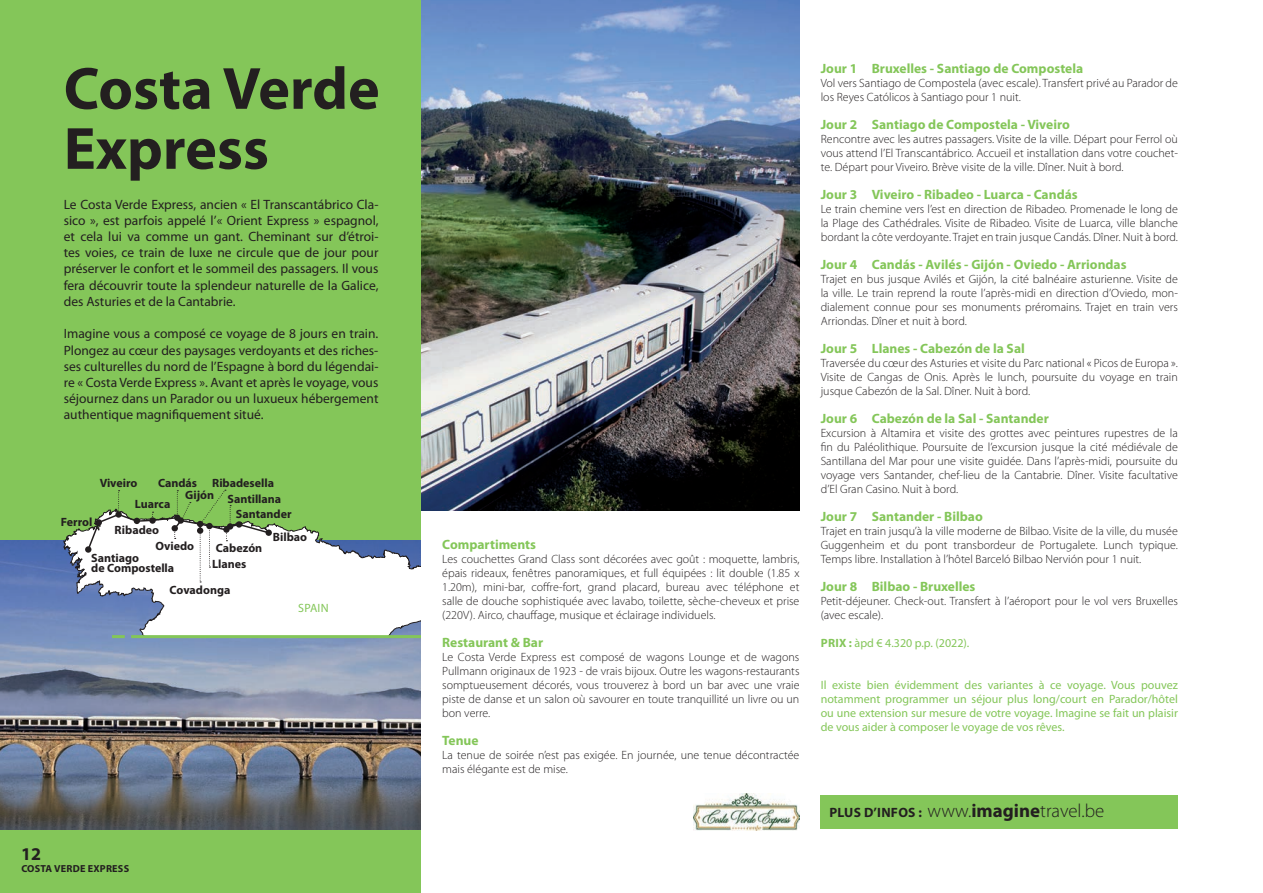
<style>
.page{position:relative;width:1263px;height:893px;background:#fff}
.page>*{position:absolute;margin:0;border:0;box-sizing:border-box;transform-origin:0 0}
.t1{font:700 60px/60px "Myriad Pro";color:#231f20}
.t2{font:300 18.9px "Myriad Pro";color:#231f20}
.t3{font:700 18px "Myriad Pro";color:#231f20}
.t4{font:13.5px/16.2px "Myriad Pro";color:#231f20;text-align:justify}
.t5{font:700 13.5px "Myriad Pro";color:#84c659}
.t6{font:300 12px/14px "Myriad Pro";color:#231f20;text-align:justify}
.t7{font:12px/14px "Myriad Pro";color:#84c659;text-align:justify}
.t8{font:700 12px/10.5px "Myriad Pro";color:#231f20}
.t9{font:700 10.2px "Myriad Pro";letter-spacing:.02em;color:#231f20}
.s1{font-weight:700}
.s2{font-weight:700;font-size:13.5px}
</style>
<div class="page">
<div style="left:0;top:0;width:421px;height:893px;background:#84c659"></div>
<img style="left:421px;top:0;width:378px;height:510px">
<img style="left:0;top:540px;width:421px;height:289px">
<svg style="left:64px;top:509px;width:406px;height:128px"></svg>
<svg style="left:86px;top:490px;width:185px;height:92px"></svg>
<div style="left:421px;top:540px;width:99px;height:137px;background:#fff"></div>
<hr style="left:131px;top:635px;width:290px;height:3px;background:#84c659">
<svg style="left:112px;top:635px;width:13px;height:3px"></svg>
<div style="left:821px;top:795px;width:357px;height:34px;background:#84c659"></div>
<img style="left:693px;top:794px;width:106px;height:37px">
<h1 class="t1" style="left:64px;top:59px;width:317px">Costa Verde<br>Express</h1>
<p class="t4" style="left:64px;top:196px;width:316px">Le Costa Verde Express, ancien « El Transcantábrico Cla&shy;sico », est parfois appelé l’« Orient Express » espagnol, et cela lui va comme un gant. Cheminant sur d’étroi&shy;tes voies, ce train de luxe ne circule que de jour pour préserver le confort et le sommeil des passagers. Il vous fera découvrir toute la splendeur naturelle de la Galice, des Asturies et de la Cantabrie.</p>
<p class="t4" style="left:64px;top:326px;width:316px">Imagine vous a composé ce voyage de 8 jours en train.<br>Plongez au cœur des paysages verdoyants et des riches&shy;ses culturelles du nord de l’Espagne à bord du légendai&shy;re « Costa Verde Express ». Avant et après le voyage, vous séjournez dans un Parador ou un luxueux hébergement authentique magnifiquement situé.</p>
<p class="t8" style="left:185px;top:477px;width:30px;line-height:12.1px;text-indent:-27px">Candás<br>Gijón</p>
<p class="t8" style="left:155px;top:540px;width:40px">Oviedo</p>
<p class="t8" style="left:170px;top:584px;width:62px">Covadonga</p>
<p class="t8" style="left:212px;top:478px;width:64px">Ribadesella</p>
<p class="t8" style="left:100px;top:478px;width:39px">Viveiro</p>
<p class="t8" style="left:115px;top:525px;width:46px">Ribadeo</p>
<p class="t8" style="left:227px;top:494px;width:55px">Santillana</p>
<p class="t8" style="left:135px;top:499px;width:37px">Luarca</p>
<p class="t8" style="left:273px;top:503px;width:36px;line-height:23.1px;text-indent:-37px">Santander<br>Bilbao</p>
<p class="t8" style="left:61px;top:516px;width:33px">Ferrol</p>
<p class="t8" style="left:216px;top:543px;width:48px">Cabezón</p>
<p class="t8" style="left:91px;top:552px;width:85px">Santiago<br>de Compostella</p>
<p class="t8" style="left:212px;top:558px;width:36px">Llanes</p>
<h3 class="t3" style="left:21px;top:843px;width:21px">12</h3>
<p class="t9" style="left:21px;top:863px;width:109px">COSTA VERDE EXPRESS</p>
<p class="t7" style="left:298px;top:601px;width:32px">SPAIN</p>
<p class="t5" style="left:442px;top:537px;width:95px">Compartiments</p>
<p class="t6" style="left:442px;top:552px;width:359px">Les couchettes Grand Class sont décorées avec goût : moquette, lambris, épais rideaux, fenêtres panoramiques, et full équipées : lit double (1.85 x 1.20m), mini-bar, coffre-fort, grand placard, bureau avec téléphone et salle de douche sophistiquée avec lavabo, toilette, sèche-cheveux et prise (220V). Airco, chauffage, musique et éclairage individuels.</p>
<p class="t5" style="left:442px;top:635px;width:102px">Restaurant &amp; Bar</p>
<p class="t6" style="left:442px;top:650px;width:359px">Le Costa Verde Express est composé de wagons Lounge et de wagons Pullmann originaux de 1923 - de vrais bijoux. Outre les wagons-restaurants somptueusement décorés, vous trouverez à bord un bar avec une vraie piste de danse et un salon où savourer en toute tranquillité un livre ou un bon verre.</p>
<p class="t5" style="left:442px;top:733px;width:38px">Tenue</p>
<p class="t6" style="left:442px;top:748px;width:359px">La tenue de soirée n’est pas exigée. En journée, une tenue décontractée mais élégante est de mise.</p>
<p class="t5" style="left:821px;top:61px;width:264px">Jour 1 Bruxelles - Santiago de Compostela</p>
<p class="t6" style="left:821px;top:76px;width:359px">Vol vers Santiago de Compostela (avec escale). Transfert privé au Parador de los Reyes Católicos à Santiago pour 1 nuit.</p>
<p class="t5" style="left:821px;top:117px;width:251px">Jour 2 Santiago de Compostela - Viveiro</p>
<p class="t6" style="left:821px;top:132px;width:359px">Rencontre avec les autres passagers. Visite de la ville. Départ pour Ferrol où vous attend l’El Transcantábrico. Accueil et installation dans votre couchet&shy;te. Départ pour Viveiro. Brève visite de la ville. Dîner. Nuit à bord.</p>
<p class="t5" style="left:821px;top:187px;width:258px">Jour 3 Viveiro - Ribadeo - Luarca - Candás</p>
<p class="t6" style="left:821px;top:202px;width:359px">Le train chemine vers l’est en direction de Ribadeo. Promenade le long de la Plage des Cathédrales. Visite de Ribadeo. Visite de Luarca, ville blanche bordant la côte verdoyante. Trajet en train jusque Candás. Dîner. Nuit à bord.</p>
<p class="t5" style="left:821px;top:257px;width:307px">Jour 4 Candás - Avilés - Gijón - Oviedo - Arriondas</p>
<p class="t6" style="left:821px;top:272px;width:359px">Trajet en bus jusque Avilés et Gijón, la cité balnéaire asturienne. Visite de la ville. Le train reprend la route l’après-midi en direction d’Oviedo, mon&shy;dialement connue pour ses monuments préromains. Trajet en train vers Arriondas. Dîner et nuit à bord.</p>
<p class="t5" style="left:821px;top:341px;width:206px">Jour 5 Llanes - Cabezón de la Sal</p>
<p class="t6" style="left:821px;top:356px;width:359px">Traversée du cœur des Asturies et visite du Parc national « Picos de Europa ».<br>Visite de Cangas de Onis. Après le lunch, poursuite du voyage en train jusque Cabezón de la Sal. Dîner. Nuit à bord.</p>
<p class="t5" style="left:821px;top:411px;width:230px">Jour 6 Cabezón de la Sal - Santander</p>
<p class="t6" style="left:821px;top:426px;width:359px">Excursion à Altamira et visite des grottes avec peintures rupestres de la fin du Paléolithique. Poursuite de l’excursion jusque la cité médiévale de Santillana del Mar pour une visite guidée. Dans l’après-midi, poursuite du voyage vers Santander, chef-lieu de la Cantabrie. Dîner. Visite facultative d’El Gran Casino. Nuit à bord.</p>
<p class="t5" style="left:821px;top:509px;width:164px">Jour 7 Santander - Bilbao</p>
<p class="t6" style="left:821px;top:524px;width:359px">Trajet en train jusqu’à la ville moderne de Bilbao. Visite de la ville, du musée Guggenheim et du pont transbordeur de Portugalete. Lunch typique.<br>Temps libre. Installation à l’hôtel Barceló Bilbao Nervión pour 1 nuit.</p>
<p class="t5" style="left:821px;top:579px;width:156px">Jour 8 Bilbao - Bruxelles</p>
<p class="t6" style="left:821px;top:594px;width:359px">Petit-déjeuner. Check-out. Transfert à l’aéroport pour le vol vers Bruxelles (avec escale).</p>
<p class="t7" style="left:821px;top:637px;width:150px"><span class="s1">PRIX :</span> àpd € 4.320 p.p. (2022).</p>
<p class="t7" style="left:821px;top:679px;width:359px">Il existe bien évidemment des variantes à ce voyage. Vous pouvez notamment programmer un séjour plus long/court en Parador/hôtel ou une extension sur mesure de votre voyage. Imagine se fait un plaisir de vous aider à composer le voyage de vos rêves.</p>
<h2 class="t2" style="left:829px;top:801px;width:276px"><span class="s2">PLUS D’INFOS :</span> www.<span class="s1">imagine</span>travel.be</h2>
</div>
